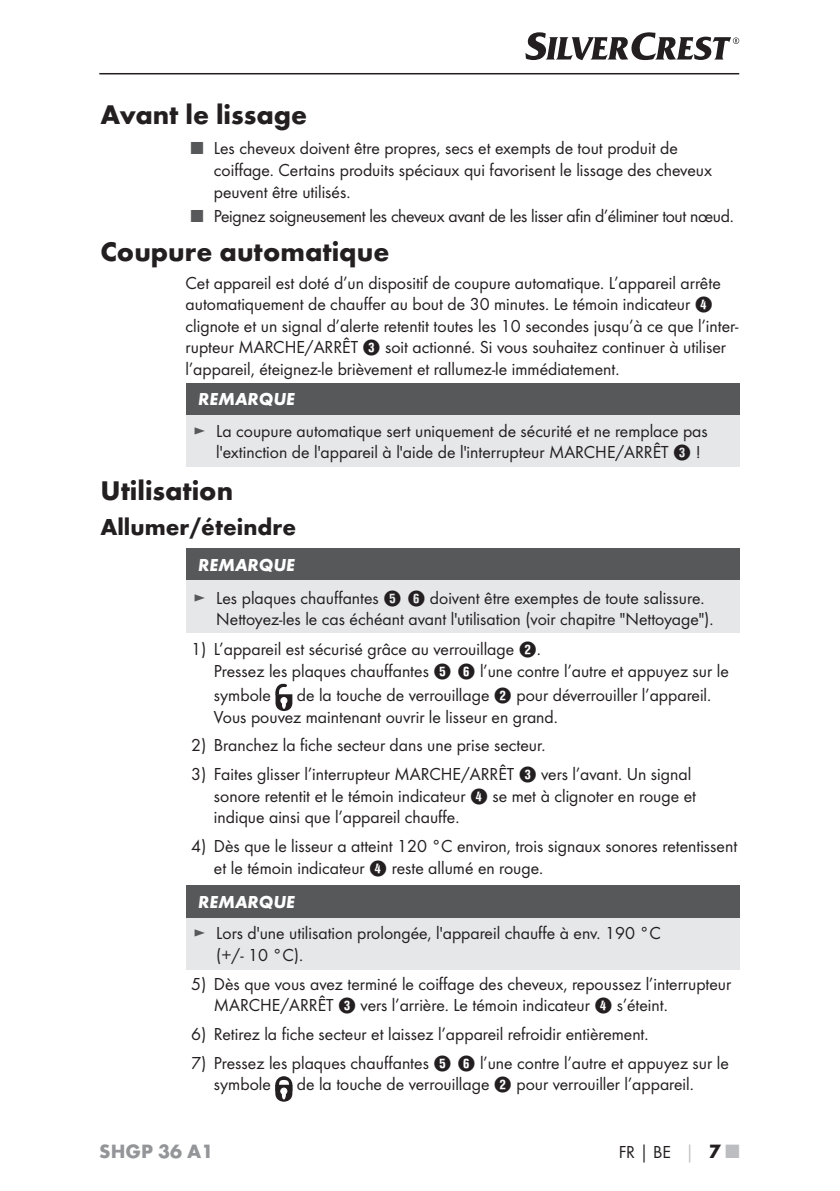
<style>
.page{position:relative;width:840px;height:1191px;background:#fff}
.page>*{position:absolute;margin:0;border:0;box-sizing:border-box;transform-origin:0 0}
.t1{font:700 28px "Futura";color:#231f20}
.t2{font:700 24px "Futura";color:#231f20}
.t3{font:700 20px "Futura";color:#939598}
.t4{font:18px/21.6px "Futura Boo";color:#231f20}
.t5{font:18px "Futura Boo";letter-spacing:-.02em;color:#231f20}
.t6{font:italic 700 18px "Futura";color:#fff}
.s1{color:#57585a}
.s2{font-family:"Hako PI Nummern"}
.s3{font-family:"Futura";font-weight:700}
.s4{font-family:"Futura";font-weight:700;color:#bcbdc0}
.s5{font-family:"Futura";font-weight:700;font-size:20px}
.s6{font-family:"Futura";font-weight:700;font-size:20px;color:#bcbdc0}
</style>
<div class="page">
<hr style="left:99px;top:73px;width:639px;height:1px;background:#231f20">
<svg style="left:525px;top:32px;width:213px;height:28px"></svg>
<div style="left:185px;top:383px;width:554px;height:32px;background:#57585a"></div>
<div style="left:185px;top:415px;width:554px;height:51px;background:#e6e7e9"></div>
<div style="left:185px;top:548px;width:554px;height:32px;background:#57585a"></div>
<div style="left:185px;top:580px;width:554px;height:53px;background:#e6e7e9"></div>
<svg style="left:275px;top:684px;width:17px;height:27px"></svg>
<div style="left:185px;top:886px;width:554px;height:32px;background:#57585a"></div>
<div style="left:185px;top:918px;width:554px;height:51px;background:#e6e7e9"></div>
<svg style="left:275px;top:1076px;width:17px;height:25px"></svg>
<h1 class="t1" style="left:100px;top:97px;width:208px">Avant le lissage</h1>
<p class="t4" style="left:214px;top:137px;width:499px;text-indent:-23px"><span class="s1">■</span> Les cheveux doivent être propres, secs et exempts de tout produit de coiffage. Certains produits spéciaux qui favorisent le lissage des cheveux peuvent être utilisés.</p>
<p class="t5" style="left:191px;top:205px;width:541px"><span class="s1">■</span> Peignez soigneusement les cheveux avant de les lisser afin d’éliminer tout nœud.</p>
<h1 class="t1" style="left:100px;top:234px;width:290px">Coupure automatique</h1>
<p class="t4" style="left:185px;top:272px;width:554px">Cet appareil est doté d’un dispositif de coupure automatique. L’appareil arrête automatiquement de chauffer au bout de 30 minutes. Le témoin indicateur <span class="s2">4 </span>clignote et un signal d’alerte retentit toutes les 10 secondes jusqu’à ce que l’inter&shy;rupteur MARCHE/ARRÊT <span class="s2">3</span> soit actionné. Si vous souhaitez continuer à utiliser l’appareil, éteignez-le brièvement et rallumez-le immédiatement.</p>
<p class="t6" style="left:198px;top:388px;width:98px">REMARQUE</p>
<p class="t4" style="left:216px;top:419px;width:493px;text-indent:-23px"><span class="s1">►</span> La coupure automatique sert uniquement de sécurité et ne remplace pas l'extinction de l'appareil à l'aide de l'interrupteur MARCHE/ARRÊT <span class="s2">3</span> !</p>
<h1 class="t1" style="left:100px;top:473px;width:134px">Utilisation</h1>
<h2 class="t2" style="left:100px;top:512px;width:197px">Allumer/éteindre</h2>
<p class="t6" style="left:198px;top:553px;width:98px">REMARQUE</p>
<p class="t4" style="left:216px;top:587px;width:496px;text-indent:-23px"><span class="s1">►</span> Les plaques chauffantes <span class="s2">5 6</span> doivent être exemptes de toute salissure.<br>Nettoyez-les le cas échéant avant l'utilisation (voir chapitre "Nettoyage").</p>
<p class="t4" style="left:214px;top:638px;width:516px;text-indent:-23px">1) L’appareil est sécurisé grâce au verrouillage <span class="s2">2</span>.<br>Pressez les plaques chauffantes <span class="s2">5 6</span> l’une contre l’autre et appuyez sur le</p>
<p class="t4" style="left:214px;top:684px;width:58px">symbole</p>
<p class="t4" style="left:214px;top:684px;width:496px;text-indent:83px">de la touche de verrouillage <span class="s2">2</span> pour déverrouiller l’appareil.<br>Vous pouvez maintenant ouvrir le lisseur en grand.</p>
<p class="t4" style="left:191px;top:734px;width:353px">2) Branchez la fiche secteur dans une prise secteur.</p>
<p class="t4" style="left:214px;top:763px;width:483px;text-indent:-23px">3) Faites glisser l’interrupteur MARCHE/ARRÊT <span class="s2">3</span> vers l’avant. Un signal sonore retentit et le témoin indicateur <span class="s2">4</span> se met à clignoter en rouge et indique ainsi que l’appareil chauffe.</p>
<p class="t4" style="left:214px;top:835px;width:524px;text-indent:-23px">4) Dès que le lisseur a atteint 120 °C environ, trois signaux sonores retentissent et le témoin indicateur <span class="s2">4</span> reste allumé en rouge.</p>
<p class="t6" style="left:198px;top:891px;width:98px">REMARQUE</p>
<p class="t4" style="left:216px;top:922px;width:445px;text-indent:-23px"><span class="s1">►</span> Lors d'une utilisation prolongée, l'appareil chauffe à env. 190 °C (+/- 10 °C).</p>
<p class="t4" style="left:214px;top:972px;width:518px;text-indent:-23px">5) Dès que vous avez terminé le coiffage des cheveux, repoussez l’interrupteur<br>MARCHE/ARRÊT <span class="s2">3</span> vers l’arrière. Le témoin indicateur <span class="s2">4</span> s’éteint.</p>
<p class="t4" style="left:191px;top:1023px;width:456px">6) Retirez la fiche secteur et laissez l’appareil refroidir entièrement.</p>
<p class="t4" style="left:214px;top:1051px;width:516px;text-indent:-23px">7) Pressez les plaques chauffantes <span class="s2">5 6</span> l’une contre l’autre et appuyez sur le symbole</p>
<p class="t4" style="left:297px;top:1073px;width:396px">de la touche de verrouillage <span class="s2">2</span> pour verrouiller l’appareil.</p>
<p class="t3" style="left:99px;top:1139px;width:115px">SHGP 36 A1</p>
<p class="t4" style="left:618px;top:1141px;width:122px">FR<span class="s3">│</span>BE <span class="s4">│</span> <span class="s5">7</span> <span class="s6">■</span></p>
</div>
